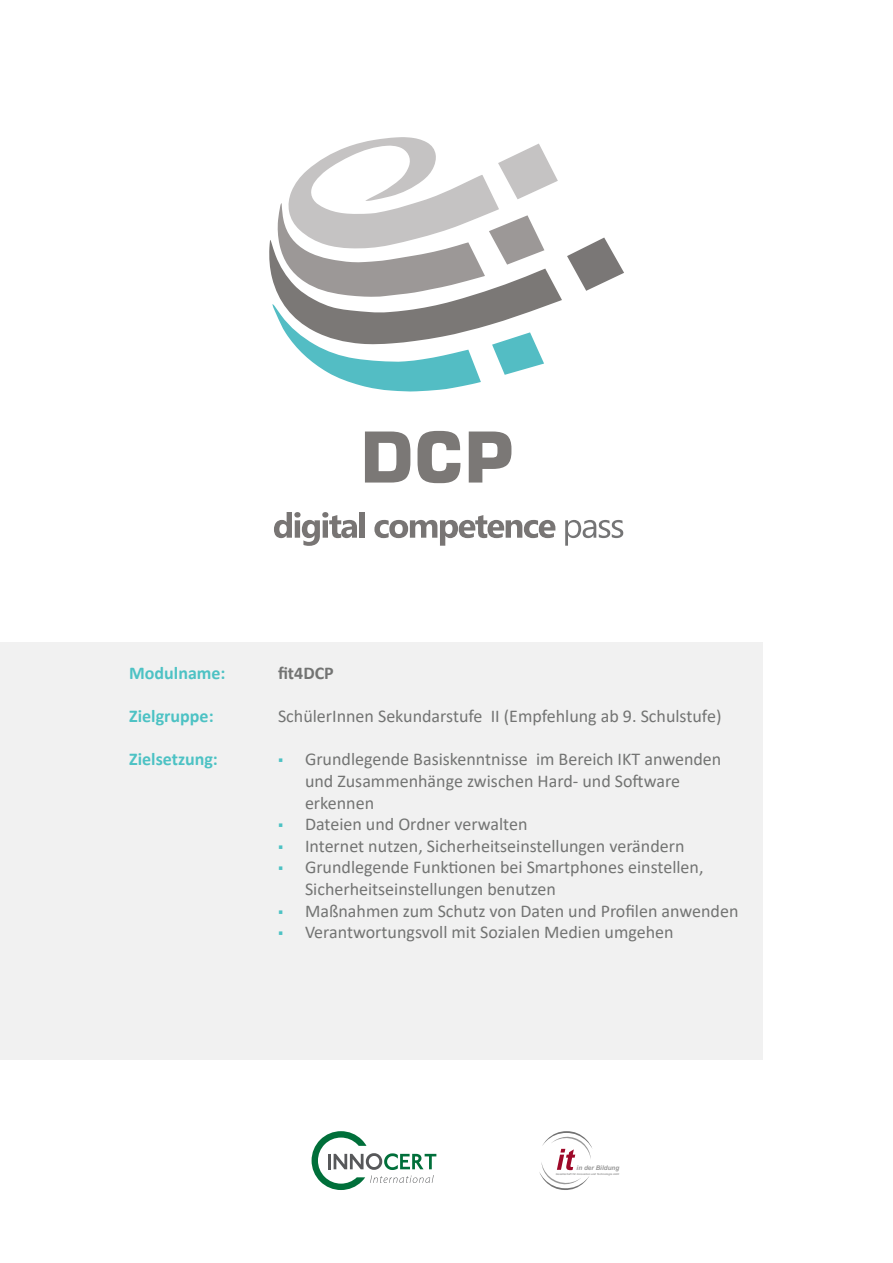
<style>
.page{position:relative;width:893px;height:1263px;background:#fff}
.page>*{position:absolute;margin:0;border:0;box-sizing:border-box;transform-origin:0 0}
.Zellentext_Kategorie{font:18px/21.6px "Calibri";color:#737473}
.Zellentext_Kategorie-2{font:700 18px "Calibri";color:#4dc2c4}
.Zellentext_Kategorie-3{font:700 18px "Calibri";color:#737473}
.t1{font:italic 700 6.3px "Arial";color:#999}
.t2{font:italic 700 2.7px "Arial";color:#999}
.s1{font-size:15px;color:#4dc2c4}
</style>
<div class="page">
<div style="left:0;top:642px;width:762px;height:417px;background:#f1f1f1"></div>
<svg style="left:567px;top:238px;width:57px;height:53px;fill:#7a7776"></svg>
<svg style="left:269px;top:137px;width:293px;height:255px"></svg>
<svg style="left:365px;top:431px;width:45px;height:51px"></svg>
<svg style="left:418px;top:431px;width:42px;height:52px"></svg>
<svg style="left:469px;top:431px;width:42px;height:51px"></svg>
<svg style="left:274px;top:512px;width:83px;height:34px"></svg>
<div style="left:359px;top:512px;width:6px;height:26px;background:#787574"></div>
<svg style="left:374px;top:515px;width:181px;height:31px"></svg>
<svg style="left:565px;top:520px;width:58px;height:26px"></svg>
<svg style="left:312px;top:1131px;width:124px;height:59px"></svg>
<svg style="left:539px;top:1131px;width:53px;height:59px"></svg>
<p class="Zellentext_Kategorie-2" style="left:129px;top:660px;width:98px">Modulname:</p>
<p class="Zellentext_Kategorie-2" style="left:129px;top:703px;width:86px">Zielgruppe:</p>
<p class="Zellentext_Kategorie-2" style="left:129px;top:747px;width:90px">Zielsetzung:</p>
<p class="Zellentext_Kategorie-3" style="left:278px;top:660px;width:57px">fit4DCP</p>
<p class="Zellentext_Kategorie" style="left:278px;top:705px;width:445px">SchülerInnen Sekundarstufe II (Empfehlung ab 9. Schulstufe)</p>
<p class="Zellentext_Kategorie" style="left:305px;top:748px;width:418px;text-indent:-27px"><span class="s1">▪</span> Grundlegende Basiskenntnisse im Bereich IKT anwenden und Zusammenhänge zwischen Hard- und Software erkennen</p>
<p class="Zellentext_Kategorie" style="left:278px;top:813px;width:251px"><span class="s1">▪</span> Dateien und Ordner verwalten</p>
<p class="Zellentext_Kategorie" style="left:278px;top:835px;width:408px"><span class="s1">▪</span> Internet nutzen, Sicherheitseinstellungen verändern</p>
<p class="Zellentext_Kategorie" style="left:305px;top:856px;width:400px;text-indent:-27px"><span class="s1">▪</span> Grundlegende Funktionen bei Smartphones einstellen,<br>Sicherheitseinstellungen benutzen</p>
<p class="Zellentext_Kategorie" style="left:278px;top:899px;width:462px"><span class="s1">▪</span> Maßnahmen zum Schutz von Daten und Profilen anwenden</p>
<p class="Zellentext_Kategorie" style="left:278px;top:921px;width:397px"><span class="s1">▪</span> Verantwortungsvoll mit Sozialen Medien umgehen</p>
<p class="t1" style="left:577px;top:1163px;width:44px">in der Bildung</p>
<p class="t2" style="left:556px;top:1172px;width:65px">Gesellschaft für Innovation und Technologie mbH</p>
</div>
